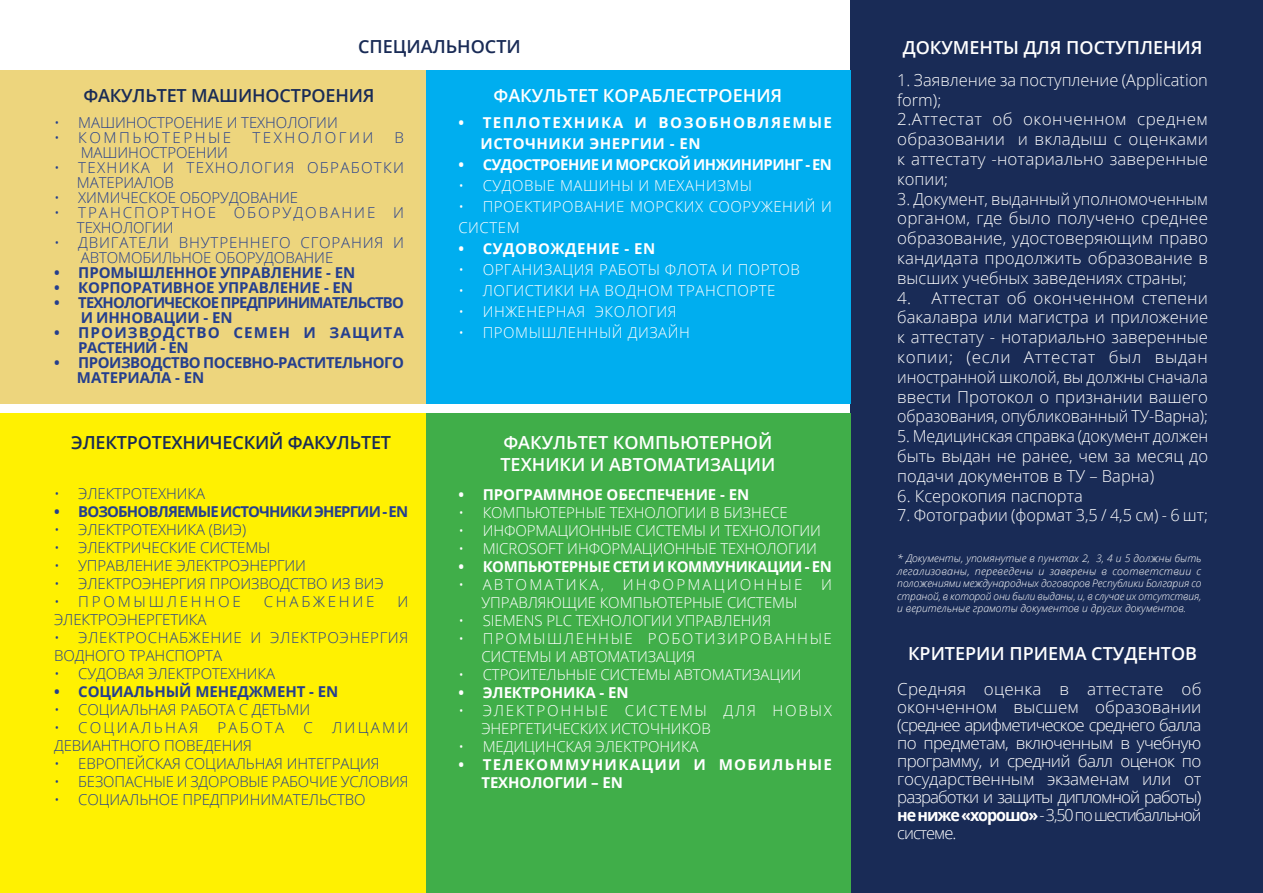
<style>
.page{position:relative;width:1263px;height:893px;background:#fff}
.page>*{position:absolute;margin:0;border:0;box-sizing:border-box;transform-origin:0 0}
.t1{font:600 18px/21.6px "Open Sans";color:#fff}
.t2{font:600 18px "Open Sans";letter-spacing:-.01em;color:#192b56}
.t3{font:300 16.5px/19.8px "Open Sans";color:#fff;text-align:justify}
.t4{font:300 15px "Open Sans";letter-spacing:-.005em;color:#253f8e}
.t5{font:300 15px/18px "Open Sans";letter-spacing:-.005em;color:#fff}
.t6{font:300 15px/21px "Open Sans";letter-spacing:.035em;color:#fff}
.t7{font:700 15px/15px "Open Sans";letter-spacing:-.055em;color:#253f8e}
.t8{font:700 15px "Open Sans";letter-spacing:-.005em;color:#253f8e}
.t9{font:300 15px/15px "Open Sans";letter-spacing:.055em;color:#253f8e}
.t10{font:300 15px/18px "Open Sans";letter-spacing:.055em;color:#fff}
.t11{font:300 15px/18px "Open Sans";letter-spacing:.105em;color:#fff}
.t12{font:300 15px/18px "Open Sans";letter-spacing:.04em;color:#253f8e}
.t13{font:700 15px/21px "Open Sans";letter-spacing:.1em;color:#fff}
.t14{font:700 15px/15px "Open Sans";letter-spacing:-.03em;color:#253f8e}
.t15{font:700 15px "Open Sans";letter-spacing:-.005em;color:#fff}
.t16{font:700 15px/18px "Open Sans";letter-spacing:.085em;color:#fff}
.t17{font:300 15px/15px "Open Sans";letter-spacing:.085em;color:#253f8e}
.t18{font:300 15px/15px "Open Sans";letter-spacing:.13em;color:#253f8e}
.t19{font:700 15px/15px "Open Sans";letter-spacing:.07em;color:#253f8e}
.t20{font:700 15px "Open Sans";letter-spacing:-.035em;color:#fff}
.t21{font:700 15px "Open Sans";letter-spacing:-.025em;color:#fff}
.t22{font:300 15px "Open Sans";letter-spacing:.165em;color:#253f8e}
.t23{font:300 15px "Open Sans";letter-spacing:.18em;color:#253f8e}
.t24{font:700 15px "Open Sans";letter-spacing:.035em;color:#fff}
.t25{font:300 15px "Open Sans";letter-spacing:.145em;color:#253f8e}
.t26{font:italic 300 10.5px/12.6px "Open Sans";color:#fff;text-align:justify}
.s1{font-weight:700}
</style>
<div class="page">
<div style="left:850px;top:0;width:413px;height:893px;background:#192b56"></div>
<div style="left:425px;top:413px;width:425px;height:480px;background:#40ae49"></div>
<div style="left:0;top:413px;width:425px;height:480px;background:#fff101"></div>
<div style="left:425px;top:70px;width:425px;height:334px;background:#00aeef"></div>
<div style="left:0;top:70px;width:425px;height:334px;background:#edd57d"></div>
<p class="t2" style="left:358px;top:34px;width:164px">СПЕЦИАЛЬНОСТИ</p>
<p class="t2" style="left:83px;top:83px;width:293px">ФАКУЛЬТЕТ МАШИНОСТРОЕНИЯ</p>
<p class="t1" style="left:493px;top:84px;width:290px">ФАКУЛЬТЕТ КОРАБЛЕСТРОЕНИЯ</p>
<p class="t4" style="left:54px;top:113px;width:285px">• МАШИНОСТРОЕНИЕ И ТЕХНОЛОГИИ</p>
<p class="t22" style="left:54px;top:128px;width:179px">• КОМПЬЮТЕРНЫЕ</p>
<p class="t22" style="left:252px;top:128px;width:122px">ТЕХНОЛОГИИ</p>
<p class="t4" style="left:394px;top:128px;width:11px">В</p>
<p class="t4" style="left:81px;top:143px;width:149px">МАШИНОСТРОЕНИИ</p>
<p class="t17" style="left:77px;top:160px;width:328px;text-indent:-23px">• ТЕХНИКА И ТЕХНОЛОГИЯ ОБРАБОТКИ<br>МАТЕРИАЛОВ</p>
<p class="t4" style="left:54px;top:188px;width:246px">• ХИМИЧЕСКОЕ ОБОРУДОВАНИЕ</p>
<p class="t18" style="left:77px;top:205px;width:328px;text-indent:-23px">• ТРАНСПОРТНОЕ ОБОРУДОВАНИЕ И<br>ТЕХНОЛОГИИ</p>
<p class="t9" style="left:81px;top:235px;width:325px;text-indent:-27px">• ДВИГАТЕЛИ ВНУТРЕННЕГО СГОРАНИЯ И<br>АВТОМОБИЛЬНОЕ ОБОРУДОВАНИЕ</p>
<p class="t8" style="left:54px;top:262px;width:303px">• ПРОМЫШЛЕННОЕ УПРАВЛЕНИЕ - EN</p>
<p class="t8" style="left:54px;top:277px;width:301px">• КОРПОРАТИВНОЕ УПРАВЛЕНИЕ - EN</p>
<p class="t7" style="left:81px;top:295px;width:325px;text-indent:-27px">• ТЕХНОЛОГИЧЕСКОЕ ПРЕДПРИНИМАТЕЛЬСТВО<br>И ИННОВАЦИИ - EN</p>
<p class="t19" style="left:78px;top:325px;width:327px;text-indent:-24px">• ПРОИЗВОДСТВО СЕМЕН И ЗАЩИТА<br>РАСТЕНИЙ - EN</p>
<p class="t14" style="left:77px;top:355px;width:329px;text-indent:-23px">• ПРОИЗВОДСТВО ПОСЕВНО-РАСТИТЕЛЬНОГО<br>МАТЕРИАЛА - EN</p>
<p class="t2" style="left:71px;top:430px;width:321px">ЭЛЕКТРОТЕХНИЧЕСКИЙ ФАКУЛЬТЕТ</p>
<p class="t4" style="left:54px;top:483px;width:153px">• ЭЛЕКТРОТЕХНИКА</p>
<p class="t7" style="left:54px;top:503px;width:356px">• ВОЗОБНОВЛЯЕМЫЕ ИСТОЧНИКИ ЭНЕРГИИ - EN</p>
<p class="t4" style="left:54px;top:519px;width:194px">• ЭЛЕКТРОТЕХНИКА (ВИЭ)</p>
<p class="t4" style="left:54px;top:537px;width:218px">• ЭЛЕКТРИЧЕСКИЕ СИСТЕМЫ</p>
<p class="t4" style="left:54px;top:555px;width:254px">• УПРАВЛЕНИЕ ЭЛЕКТРОЭНЕРГИИ</p>
<p class="t4" style="left:54px;top:573px;width:331px">• ЭЛЕКТРОЭНЕРГИЯ ПРОИЗВОДСТВО ИЗ ВИЭ</p>
<p class="t23" style="left:54px;top:591px;width:188px">• ПРОМЫШЛЕННОЕ</p>
<p class="t23" style="left:264px;top:591px;width:112px">СНАБЖЕНИЕ</p>
<p class="t4" style="left:397px;top:591px;width:12px">И</p>
<p class="t4" style="left:54px;top:609px;width:154px">ЭЛЕКТРОЭНЕРГЕТИКА</p>
<p class="t12" style="left:54px;top:628px;width:356px">• ЭЛЕКТРОСНАБЖЕНИЕ И ЭЛЕКТРОЭНЕРГИЯ<br>ВОДНОГО ТРАНСПОРТА</p>
<p class="t4" style="left:54px;top:663px;width:222px">• СУДОВАЯ ЭЛЕКТРОТЕХНИКА</p>
<p class="t8" style="left:54px;top:681px;width:286px">• СОЦИАЛЬНЫЙ МЕНЕДЖМЕНТ - EN</p>
<p class="t4" style="left:54px;top:699px;width:258px">• СОЦИАЛЬНАЯ РАБОТА С ДЕТЬМИ</p>
<p class="t25" style="left:54px;top:717px;width:146px">• СОЦИАЛЬНАЯ</p>
<p class="t4" style="left:218px;top:717px;width:68px">РАБОТА</p>
<p class="t4" style="left:303px;top:717px;width:11px">С</p>
<p class="t4" style="left:332px;top:717px;width:78px">ЛИЦАМИ</p>
<p class="t4" style="left:54px;top:735px;width:199px">ДЕВИАНТНОГО ПОВЕДЕНИЯ</p>
<p class="t4" style="left:54px;top:753px;width:327px">• ЕВРОПЕЙСКАЯ СОЦИАЛЬНАЯ ИНТЕГРАЦИЯ</p>
<p class="t4" style="left:54px;top:771px;width:356px">• БЕЗОПАСНЫЕ И ЗДОРОВЫЕ РАБОЧИЕ УСЛОВИЯ</p>
<p class="t4" style="left:54px;top:789px;width:313px">• СОЦИАЛЬНОЕ ПРЕДПРИНИМАТЕЛЬСТВО</p>
<p class="t13" style="left:481px;top:112px;width:353px;text-indent:-22px">• ТЕПЛОТЕХНИКА И ВОЗОБНОВЛЯЕМЫЕ<br>ИСТОЧНИКИ ЭНЕРГИИ - EN</p>
<p class="t20" style="left:458px;top:154px;width:375px">• СУДОСТРОЕНИЕ И МОРСКОЙ ИНЖИНИРИНГ - EN</p>
<p class="t6" style="left:458px;top:175px;width:295px">• СУДОВЫЕ МАШИНЫ И МЕХАНИЗМЫ</p>
<p class="t6" style="left:458px;top:196px;width:375px">• ПРОЕКТИРОВАНИЕ МОРСКИХ СООРУЖЕНИЙ И<br>СИСТЕМ</p>
<p class="t24" style="left:458px;top:238px;width:198px">• СУДОВОЖДЕНИЕ - EN</p>
<p class="t6" style="left:458px;top:259px;width:343px">• ОРГАНИЗАЦИЯ РАБОТЫ ФЛОТА И ПОРТОВ</p>
<p class="t6" style="left:458px;top:280px;width:318px">• ЛОГИСТИКИ НА ВОДНОМ ТРАНСПОРТЕ</p>
<p class="t6" style="left:458px;top:301px;width:220px">• ИНЖЕНЕРНАЯ ЭКОЛОГИЯ</p>
<p class="t6" style="left:458px;top:322px;width:233px">• ПРОМЫШЛЕННЫЙ ДИЗАЙН</p>
<p class="t1" style="left:500px;top:432px;width:276px">ФАКУЛЬТЕТ КОМПЬЮТЕРНОЙ<br>ТЕХНИКИ И АВТОМАТИЗАЦИИ</p>
<p class="t15" style="left:458px;top:483px;width:292px">• ПРОГРАММНОЕ ОБЕСПЕЧЕНИЕ - EN</p>
<p class="t5" style="left:458px;top:503px;width:331px">• КОМПЬЮТЕРНЫЕ ТЕХНОЛОГИИ В БИЗНЕСЕ</p>
<p class="t5" style="left:458px;top:521px;width:364px">• ИНФОРМАЦИОННЫЕ СИСТЕМЫ И ТЕХНОЛОГИИ</p>
<p class="t5" style="left:458px;top:539px;width:360px">• MICROSOFT ИНФОРМАЦИОННЫЕ ТЕХНОЛОГИИ</p>
<p class="t21" style="left:458px;top:555px;width:375px">• КОМПЬЮТЕРНЫЕ СЕТИ И КОММУНИКАЦИИ - EN</p>
<p class="t5" style="left:481px;top:575px;width:352px;text-indent:-23px">• АВТОМАТИКА, ИНФОРМАЦИОННЫЕ И<br>УПРАВЛЯЮЩИЕ КОМПЬЮТЕРНЫЕ СИСТЕМЫ</p>
<p class="t5" style="left:458px;top:611px;width:314px">• SIEMENS PLC ТЕХНОЛОГИИ УПРАВЛЕНИЯ</p>
<p class="t11" style="left:481px;top:629px;width:352px;text-indent:-23px">• ПРОМЫШЛЕННЫЕ РОБОТИЗИРОВАННЫЕ<br>СИСТЕМЫ И АВТОМАТИЗАЦИЯ</p>
<p class="t5" style="left:458px;top:665px;width:345px">• СТРОИТЕЛЬНЫЕ СИСТЕМЫ АВТОМАТИЗАЦИИ</p>
<p class="t15" style="left:458px;top:681px;width:172px">• ЭЛЕКТРОНИКА - EN</p>
<p class="t10" style="left:481px;top:701px;width:352px;text-indent:-23px">• ЭЛЕКТРОННЫЕ СИСТЕМЫ ДЛЯ НОВЫХ<br>ЭНЕРГЕТИЧЕСКИХ ИСТОЧНИКОВ</p>
<p class="t5" style="left:458px;top:737px;width:242px">• МЕДИЦИНСКАЯ ЭЛЕКТРОНИКА</p>
<p class="t16" style="left:481px;top:755px;width:352px;text-indent:-23px">• ТЕЛЕКОММУНИКАЦИИ И МОБИЛЬНЫЕ<br>ТЕХНОЛОГИИ – EN</p>
<p class="t1" style="left:903px;top:36px;width:301px">ДОКУМЕНТЫ ДЛЯ ПОСТУПЛЕНИЯ</p>
<p class="t3" style="left:897px;top:69px;width:312px">1. Заявление за поступление (Application form);</p>
<p class="t3" style="left:897px;top:109px;width:312px">2.Аттестат об оконченном среднем образовании и вкладыш с оценками к аттестату -нотариально заверенные копии;</p>
<p class="t3" style="left:897px;top:188px;width:312px">3. Документ, выданный уполномоченным органом, где было получено среднее образование, удостоверяющим право кандидата продолжить образование в высших учебных заведениях страны;</p>
<p class="t3" style="left:897px;top:287px;width:312px">4. Аттестат об оконченном степени бакалавра или магистра и приложение к аттестату - нотариально заверенные копии; (если Аттестат был выдан иностранной школой, вы должны сначала ввести Протокол о признании вашего образования, опубликованный TУ-Варна);</p>
<p class="t3" style="left:897px;top:426px;width:312px">5. Медицинская справка (документ должен быть выдан не ранее, чем за месяц до подачи документов в ТУ – Варна)</p>
<p class="t3" style="left:897px;top:485px;width:187px">6. Ксерокопия паспорта</p>
<p class="t3" style="left:897px;top:505px;width:312px">7. Фотографии (формат 3,5 / 4,5 см) - 6 шт;</p>
<p class="t26" style="left:897px;top:552px;width:306px">* Документы, упомянутые в пунктах 2, 3, 4 и 5 должны быть легализованы, переведены и заверены в соответствии с положениями международных договоров Республики Болгария со страной, в которой они были выданы, и, в случае их отсутствия, и верительные грамоты документов и других документов.</p>
<p class="t1" style="left:908px;top:643px;width:291px">КРИТЕРИИ ПРИЕМА СТУДЕНТОВ</p>
<p class="t3" style="left:897px;top:679px;width:306px;line-height:18px">Средняя оценка в аттестате об оконченном высшем образовании (среднее арифметическое среднего балла по предметам, включенным в учебную программу, и средний балл оценок по государственным экзаменам или от разработки и защиты дипломной работы) <span class="s1">не ниже «хорошо»</span> - 3,50 по шестибалльной системе.</p>
</div>
